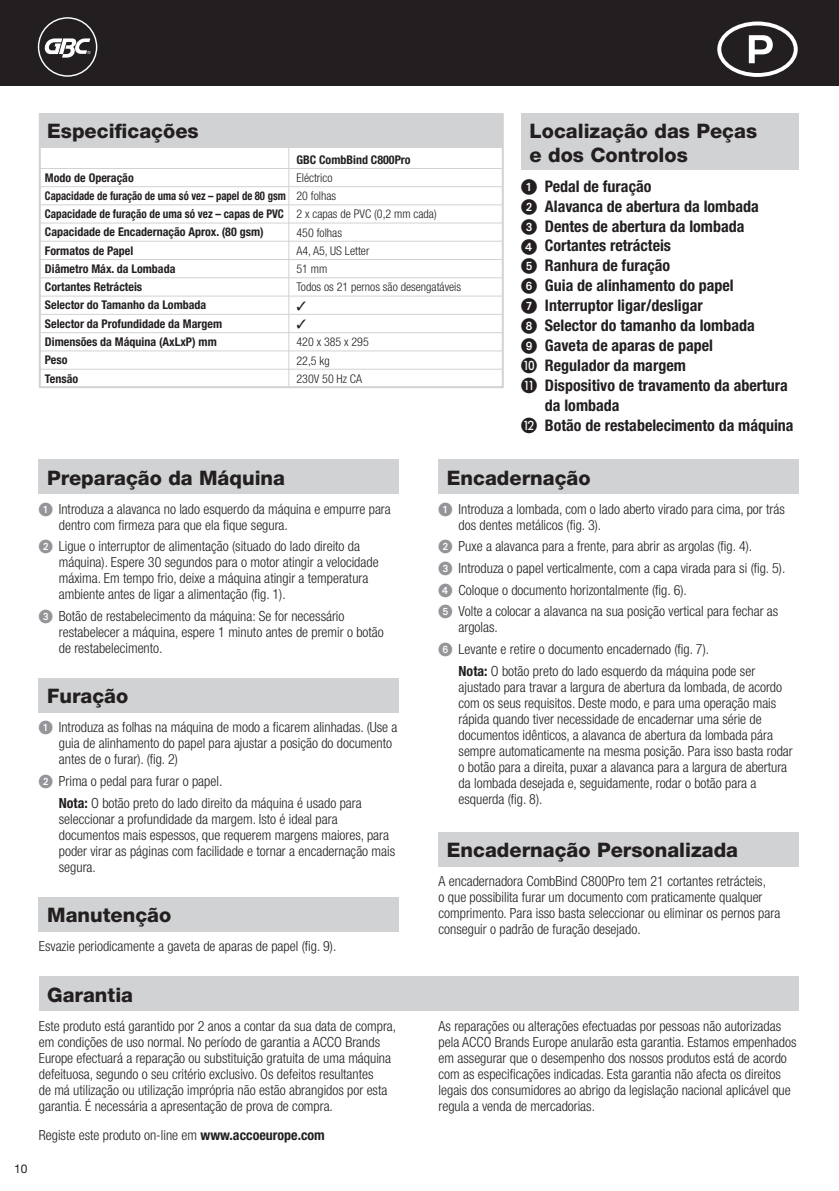
<style>
.page{position:relative;width:839px;height:1191px;background:#fff}
.page>*{position:absolute;margin:0;border:0;box-sizing:border-box;transform-origin:0 0}
.t1{font:800 20px/24px "Helvetica Neue";color:#231f20}
.t2{font:700 condensed 16px "Helvetica Neue";color:#231f20}
.t3{font:300 condensed 14px/16px "Helvetica Neue";color:#231f20}
.t4{font:700 condensed 12px/18.2px "Helvetica Neue";color:#231f20}
.t5{font:300 condensed 12px/18.2px "Helvetica Neue";color:#231f20}
.t6{font:12px "Helvetica Neue";color:#231f20}
.s1{font-family:"European Pi One";font-weight:400;font-stretch:normal}
.s2{font-family:"European Pi One";font-weight:400;font-stretch:normal;color:#939598}
.s3{font-weight:700}
</style>
<div class="page">
<div style="left:0;top:0;width:839px;height:85px;background:#231f20"></div>
<svg style="left:38px;top:17px;width:59px;height:60px"></svg>
<div style="left:521px;top:114px;width:277px;height:56px;background:#d1d2d4"></div>
<div style="left:39px;top:460px;width:360px;height:34px;background:#d1d2d4"></div>
<div style="left:39px;top:679px;width:360px;height:34px;background:#d1d2d4"></div>
<div style="left:439px;top:460px;width:360px;height:34px;background:#d1d2d4"></div>
<div style="left:439px;top:832px;width:360px;height:34px;background:#d1d2d4"></div>
<div style="left:39px;top:897px;width:360px;height:34px;background:#d1d2d4"></div>
<div style="left:39px;top:114px;width:465px;height:274px;border:2px solid #d1d2d4"></div>
<div style="left:39px;top:114px;width:464px;height:34px;background:#d1d2d4"></div>
<hr style="left:288px;top:142px;width:1px;height:246px;background:#d1d2d4">
<hr style="left:40px;top:186px;width:462px;height:1px;background:#d1d2d4">
<hr style="left:40px;top:168px;width:462px;height:1px;background:#d1d2d4">
<hr style="left:40px;top:223px;width:462px;height:1px;background:#d1d2d4">
<hr style="left:40px;top:204px;width:462px;height:1px;background:#d1d2d4">
<hr style="left:40px;top:241px;width:462px;height:1px;background:#d1d2d4">
<hr style="left:40px;top:259px;width:462px;height:1px;background:#d1d2d4">
<hr style="left:40px;top:277px;width:462px;height:1px;background:#d1d2d4">
<hr style="left:40px;top:296px;width:462px;height:1px;background:#d1d2d4">
<hr style="left:40px;top:332px;width:462px;height:1px;background:#d1d2d4">
<hr style="left:40px;top:314px;width:462px;height:1px;background:#d1d2d4">
<hr style="left:40px;top:350px;width:462px;height:1px;background:#d1d2d4">
<hr style="left:40px;top:369px;width:462px;height:1px;background:#d1d2d4">
<div style="left:39px;top:977px;width:760px;height:34px;background:#d1d2d4"></div>
<h1 class="t1" style="left:47px;top:119px;width:153px">Especificações</h1>
<p class="t4" style="left:45px;top:168px;width:242px">Modo de Operação<br>Capacidade de furação de uma só vez – papel de 80 gsm<br>Capacidade de furação de uma só vez – capas de PVC<br>Capacidade de Encadernação Aprox. (80 gsm)<br>Formatos de Papel<br>Diâmetro Máx. da Lombada<br>Cortantes Retrácteis<br>Selector do Tamanho da Lombada<br>Selector da Profundidade da Margem<br>Dimensões da Máquina (AxLxP) mm<br>Peso<br>Tensão</p>
<p class="t4" style="left:296px;top:150px;width:116px">GBC CombBind C800Pro</p>
<p class="t5" style="left:296px;top:168px;width:166px">Eléctrico<br>20 folhas<br>2 x capas de PVC (0,2 mm cada)<br>450 folhas<br>A4, A5, US Letter<br>51 mm<br>Todos os 21 pernos são desengatáveis</p>
<p class="t5" style="left:296px;top:333px;width:74px">420 x 385 x 295<br>22,5 kg<br>230V 50 Hz CA</p>
<h1 class="t1" style="left:530px;top:119px;width:229px">Localização das Peças e dos Controlos</h1>
<p class="t2" style="left:521px;top:176px;width:132px"><span class="s1">1</span> Pedal de furação</p>
<p class="t2" style="left:521px;top:196px;width:239px"><span class="s1">2</span> Alavanca de abertura da lombada</p>
<p class="t2" style="left:521px;top:216px;width:225px"><span class="s1">3</span> Dentes de abertura da lombada</p>
<p class="t2" style="left:521px;top:236px;width:151px"><span class="s1">4</span> Cortantes retrácteis</p>
<p class="t2" style="left:521px;top:256px;width:150px"><span class="s1">5</span> Ranhura de furação</p>
<p class="t2" style="left:521px;top:276px;width:214px"><span class="s1">6</span> Guia de alinhamento do papel</p>
<p class="t2" style="left:521px;top:296px;width:183px"><span class="s1">7</span> Interruptor ligar/desligar</p>
<p class="t2" style="left:521px;top:316px;width:235px"><span class="s1">8</span> Selector do tamanho da lombada</p>
<p class="t2" style="left:521px;top:336px;width:193px"><span class="s1">9</span> Gaveta de aparas de papel</p>
<p class="t2" style="left:521px;top:356px;width:166px"><span class="s1">J</span> Regulador da margem</p>
<p class="t2" style="left:521px;top:376px;width:268px"><span class="s1">K</span> Dispositivo de travamento da abertura</p>
<p class="t2" style="left:545px;top:396px;width:76px">da lombada</p>
<p class="t2" style="left:521px;top:416px;width:274px"><span class="s1">L</span> Botão de restabelecimento da máquina</p>
<h1 class="t1" style="left:47px;top:465px;width:239px">Preparação da Máquina</h1>
<p class="t3" style="left:59px;top:500px;width:333px;text-indent:-20px"><span class="s2">1</span> Introduza a alavanca no lado esquerdo da máquina e empurre para dentro com firmeza para que ela fique segura.</p>
<p class="t3" style="left:59px;top:538px;width:321px;text-indent:-20px"><span class="s2">2</span> Ligue o interruptor de alimentação (situado do lado direito da máquina). Espere 30 segundos para o motor atingir a velocidade máxima. Em tempo frio, deixe a máquina atingir a temperatura ambiente antes de ligar a alimentação (fig. 1).</p>
<p class="t3" style="left:59px;top:608px;width:326px;text-indent:-20px"><span class="s2">3</span> Botão de restabelecimento da máquina: Se for necessário restabelecer a máquina, espere 1 minuto antes de premir o botão de restabelecimento.</p>
<h1 class="t1" style="left:47px;top:684px;width:83px">Furação</h1>
<p class="t3" style="left:59px;top:719px;width:340px;text-indent:-20px"><span class="s2">1</span> Introduza as folhas na máquina de modo a ficarem alinhadas. (Use a guia de alinhamento do papel para ajustar a posição do documento antes de o furar). (fig. 2)</p>
<p class="t3" style="left:59px;top:770px;width:304px;line-height:21.6px;text-indent:-20px"><span class="s2">2</span> Prima o pedal para furar o papel.<br><span class="s3">Nota:</span> O botão preto do lado direito da máquina é usado para</p>
<p class="t3" style="left:59px;top:811px;width:338px">seleccionar a profundidade da margem. Isto é ideal para documentos mais espessos, que requerem margens maiores, para poder virar as páginas com facilidade e tornar a encadernação mais segura.</p>
<h1 class="t1" style="left:47px;top:903px;width:126px">Manutenção</h1>
<p class="t3" style="left:39px;top:938px;width:299px">Esvazie periodicamente a gaveta de aparas de papel (fig. 9).</p>
<h1 class="t1" style="left:447px;top:465px;width:145px">Encadernação</h1>
<p class="t3" style="left:459px;top:500px;width:328px;text-indent:-20px"><span class="s2">1</span> Introduza a lombada, com o lado aberto virado para cima, por trás dos dentes metálicos (fig. 3).</p>
<p class="t3" style="left:439px;top:535px;width:348px;line-height:21.6px"><span class="s2">2</span> Puxe a alavanca para a frente, para abrir as argolas (fig. 4).<br><span class="s2">3</span> Introduza o papel verticalmente, com a capa virada para si (fig. 5).<br><span class="s2">4</span> Coloque o documento horizontalmente (fig. 6).<br><span class="s2">5</span> Volte a colocar a alavanca na sua posição vertical para fechar as</p>
<p class="t3" style="left:459px;top:619px;width:41px">argolas.</p>
<p class="t3" style="left:439px;top:641px;width:272px"><span class="s2">6</span> Levante e retire o documento encadernado (fig. 7).</p>
<p class="t3" style="left:459px;top:662px;width:298px"><span class="s3">Nota:</span> O botão preto do lado esquerdo da máquina pode ser</p>
<p class="t3" style="left:459px;top:678px;width:336px">ajustado para travar a largura de abertura da lombada, de acordo com os seus requisitos. Deste modo, e para uma operação mais rápida quando tiver necessidade de encadernar uma série de documentos idênticos, a alavanca de abertura da lombada pára sempre automaticamente na mesma posição. Para isso basta rodar o botão para a direita, puxar a alavanca para a largura de abertura da lombada desejada e, seguidamente, rodar o botão para a esquerda (fig. 8).</p>
<h1 class="t1" style="left:447px;top:837px;width:293px">Encadernação Personalizada</h1>
<p class="t3" style="left:439px;top:872px;width:343px">A encadernadora CombBind C800Pro tem 21 cortantes retrácteis,<br>o que possibilita furar um documento com praticamente qualquer comprimento. Para isso basta seleccionar ou eliminar os pernos para conseguir o padrão de furação desejado.</p>
<p class="t6" style="left:14px;top:1161px;width:15px">10</p>
<h1 class="t1" style="left:47px;top:982px;width:87px">Garantia</h1>
<p class="t3" style="left:39px;top:1017px;width:359px">Este produto está garantido por 2 anos a contar da sua data de compra, em condições de uso normal. No período de garantia a ACCO Brands Europe efectuará a reparação ou substituição gratuita de uma máquina defeituosa, segundo o seu critério exclusivo. Os defeitos resultantes<br>de má utilização ou utilização imprópria não estão abrangidos por esta garantia. É necessária a apresentação de prova de compra.</p>
<p class="t3" style="left:439px;top:1017px;width:359px">As reparações ou alterações efectuadas por pessoas não autorizadas pela ACCO Brands Europe anularão esta garantia. Estamos empenhados em assegurar que o desempenho dos nossos produtos está de acordo com as especificações indicadas. Esta garantia não afecta os direitos legais dos consumidores ao abrigo da legislação nacional aplicável que regula a venda de mercadorias.</p>
<p class="t3" style="left:39px;top:1127px;width:288px">Registe este produto on-line em <span class="s3">www.accoeurope.com</span></p>
</div>
